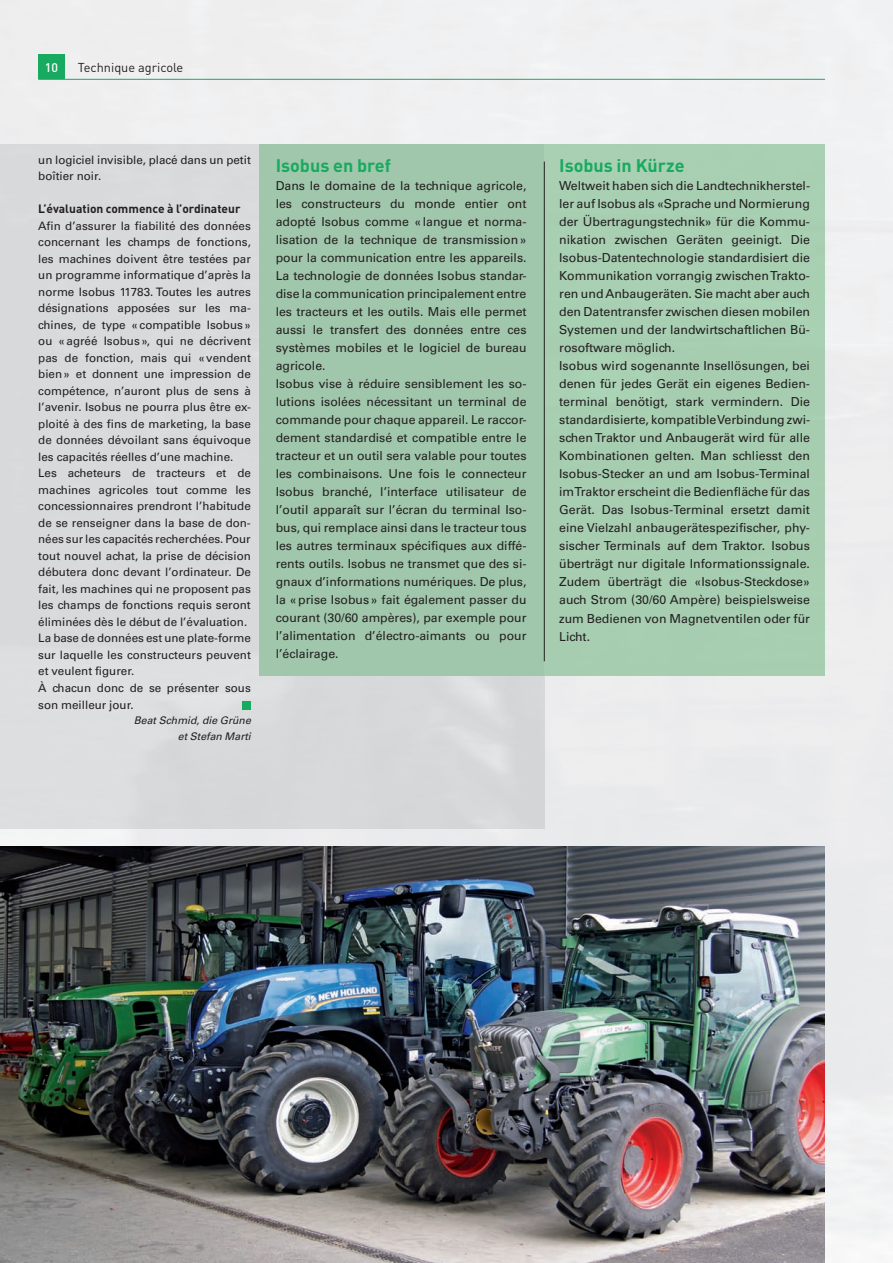
<style>
.page{position:relative;width:893px;height:1263px;background:#fff}
.page>*{position:absolute;margin:0;border:0;box-sizing:border-box;transform-origin:0 0}
.t1{font:700 18px "DIN";color:#18aa60}
.t2{font:12.75px "DIN";color:#231f20}
.t3{font:12.3px/18px "Univers";color:#231f20}
.t4{font:500 12.3px "DIN";color:#fff}
.t5{font:700 12px "DIN";color:#231f20}
.t6{font:11.7px/16.5px "Univers";color:#231f20}
.t7{font:italic 10.5px/15px "Univers";color:#231f20;text-align:right}
</style>
<div class="page">
<img style="left:498px;top:675px;width:50px;height:171px">
<div style="left:38px;top:54px;width:27px;height:25px;background:#18aa60"></div>
<hr style="left:38px;top:79px;width:787px;height:1px;background:#18aa60">
<div style="left:0;top:144px;width:544px;height:684px;background:#d8d9db"></div>
<div style="left:242px;top:701px;width:9px;height:8px;background:#18aa60"></div>
<img style="left:0;top:846px;width:825px;height:417px">
<div style="left:259px;top:144px;width:285px;height:531px;background:#a0c7ab"></div>
<hr style="left:544px;top:162px;width:1px;height:499px;background:#231f20">
<p class="t4" style="left:45px;top:60px;width:15px">10</p>
<p class="t2" style="left:78px;top:59px;width:107px">Technique agricole</p>
<p class="t6" style="left:38px;top:151px;width:214px">un logiciel invisible, placé dans un petit boîtier noir.</p>
<p class="t5" style="left:38px;top:201px;width:204px">L’évaluation commence à l’ordinateur</p>
<p class="t6" style="left:38px;top:217px;width:214px">Afin d’assurer la fiabilité des données concernant les champs de fonctions, les machines doivent être testées par un programme informatique d’après la norme Isobus 11783. Toutes les autres désignations apposées sur les ma&shy;chines, de type « compatible Isobus » ou « agréé Isobus », qui ne décrivent pas de fonction, mais qui « vendent bien » et donnent une impression de compétence, n’auront plus de sens à l’avenir. Isobus ne pourra plus être ex&shy;ploité à des fins de marketing, la base de données dévoilant sans équivoque les capacités réelles d’une machine.<br>Les acheteurs de tracteurs et de machines agricoles tout comme les concessionnaires prendront l’habitude de se renseigner dans la base de don&shy;nées sur les capacités recherchées. Pour tout nouvel achat, la prise de décision débutera donc devant l’ordinateur. De fait, les machines qui ne proposent pas les champs de fonctions requis seront éliminées dès le début de l’évaluation.<br>La base de données est une plate-forme sur laquelle les constructeurs peuvent et veulent figurer.<br>À chacun donc de se présenter sous</p>
<p class="t6" style="left:38px;top:697px;width:97px">son meilleur jour.</p>
<p class="t7" style="left:134px;top:713px;width:118px">Beat Schmid, die Grüne et Stefan Marti</p>
<h1 class="t1" style="left:276px;top:154px;width:117px">Isobus en bref</h1>
<p class="t3" style="left:276px;top:177px;width:252px">Dans le domaine de la technique agricole, les constructeurs du monde entier ont adopté Isobus comme « langue et norma&shy;lisation de la technique de transmission » pour la communication entre les appareils.<br>La technologie de données Isobus standar&shy;dise la communication principalement entre les tracteurs et les outils. Mais elle permet aussi le transfert des données entre ces systèmes mobiles et le logiciel de bureau agricole.<br>Isobus vise à réduire sensiblement les so&shy;lutions isolées nécessitant un terminal de commande pour chaque appareil. Le raccor&shy;dement standardisé et compatible entre le tracteur et un outil sera valable pour toutes les combinaisons. Une fois le connecteur Isobus branché, l’interface utilisateur de l’outil apparaît sur l’écran du terminal Iso&shy;bus, qui remplace ainsi dans le tracteur tous les autres terminaux spécifiques aux diffé&shy;rents outils. Isobus ne transmet que des si&shy;gnaux d’informations numériques. De plus, la « prise Isobus » fait également passer du courant (30/60 ampères), par exemple pour l’alimentation d’électro-aimants ou pour l’éclairage.</p>
<h1 class="t1" style="left:559px;top:154px;width:127px">Isobus in Kürze</h1>
<p class="t3" style="left:559px;top:177px;width:253px">Weltweit haben sich die Landtechnikherstel&shy;ler auf Isobus als «Sprache und Normierung der Übertragungstechnik» für die Kommu&shy;nikation zwischen Geräten geeinigt. Die Isobus-Datentechnologie standardisiert die Kommunikation vorrangig zwischen Trakto&shy;ren und Anbaugeräten. Sie macht aber auch den Datentransfer zwischen diesen mobilen Systemen und der landwirtschaftlichen Bü&shy;rosoftware möglich.<br>Isobus wird sogenannte Insellösungen, bei denen für jedes Gerät ein eigenes Bedien&shy;terminal benötigt, stark vermindern. Die standardisierte, kompatible Verbindung zwi&shy;schen Traktor und Anbaugerät wird für alle Kombinationen gelten. Man schliesst den Isobus-Stecker an und am Isobus-Terminal im Traktor erscheint die Bedienfläche für das Gerät. Das Isobus-Terminal ersetzt damit eine Vielzahl anbaugerätespezifischer, phy&shy;sischer Terminals auf dem Traktor. Isobus überträgt nur digitale Informationssignale.<br>Zudem überträgt die «Isobus-Steckdose» auch Strom (30/60 Ampère) beispielsweise zum Bedienen von Magnetventilen oder für Licht.</p>
</div>
